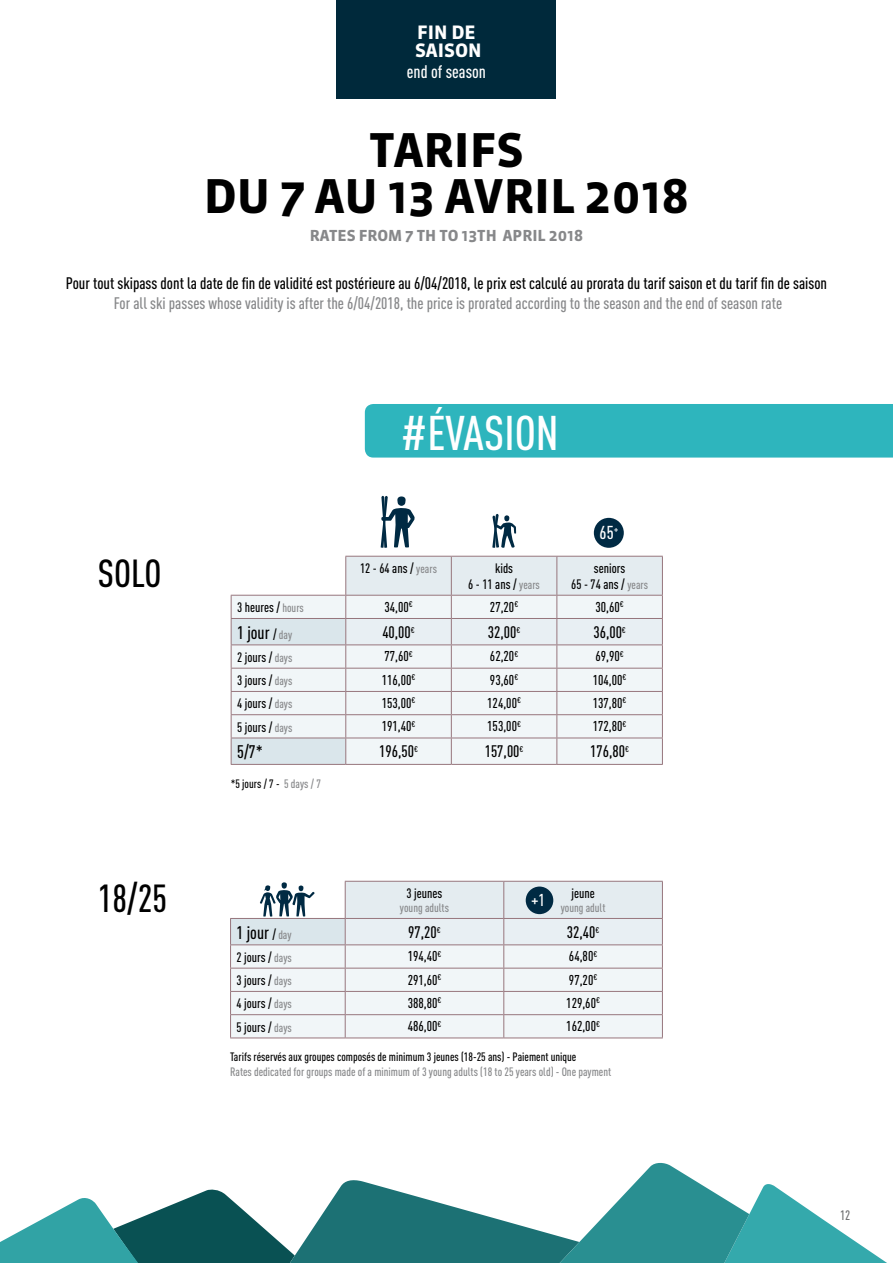
<style>
.page{position:relative;width:893px;height:1263px;background:#fff}
.page>*{position:absolute;margin:0;border:0;box-sizing:border-box;transform-origin:0 0}
.t1{font:500 48px "DIN Cond";color:#fff}
.t2{font:700 46.2px/46.2px "Sanuk OT";color:#000;text-align:center}
.t3{font:500 38.55px "DIN Cond";color:#000}
.t4{font:700 18.45px/18.5px "Sanuk OT";color:#fff}
.t5{font:500 18.45px "DIN Cond";color:#fff}
.t6{font:500 18px "DIN Cond";color:#000}
.t7{font:500 18px "DIN Cond";color:#fff}
.t8{font:500 16.95px "DIN Cond";color:#fff}
.t9{font:500 16.5px "DIN Cond";color:#000}
.t10{font:500 16.5px "DIN Cond";color:#87888a}
.t11{font:700 15.15px "Sanuk OT";color:#87888a}
.t12{font:500 14.1px "DIN Cond";color:#000}
.t13{font:500 13.5px/16.2px "DIN Cond";color:#000;text-align:center}
.t14{font:500 13.5px "DIN Cond";color:#707172}
.t15{font:500 12px "DIN Cond";color:#87888a}
.t16{font:500 12px "DIN Cond";color:#000}
.s1{font-size:12px;color:#87888a}
.s2{font-size:13.5px}
.s3{color:#87888a}
</style>
<div class="page">
<svg style="left:639px;top:1162px;width:52px;height:16px"></svg>
<svg style="left:0;top:1178px;width:887px;height:85px"></svg>
<div style="left:336px;top:0;width:220px;height:99px;background:#00293b"></div>
<svg style="left:231px;top:556px;width:432px;height:208px"></svg>
<hr style="left:231px;top:764px;width:115px;height:1px;background:#97767d">
<hr style="left:346px;top:764px;width:105px;height:1px;background:#97767d">
<hr style="left:451px;top:764px;width:106px;height:1px;background:#97767d">
<hr style="left:557px;top:764px;width:106px;height:1px;background:#97767d">
<svg style="left:230px;top:881px;width:433px;height:157px"></svg>
<svg style="left:381px;top:496px;width:34px;height:52px"></svg>
<svg style="left:492px;top:514px;width:24px;height:34px"></svg>
<div style="left:594px;top:518px;width:30px;height:30px;background:#002a43;border-radius:50%"></div>
<div style="left:365px;top:404px;width:528px;height:54px;background:#2eb5bd"></div>
<p class="t4" style="left:415px;top:23px;width:68px">FIN DE<br>SAISON</p>
<p class="t7" style="left:407px;top:61px;width:81px">end of season</p>
<h2 class="t2" style="left:204px;top:128px;width:487px">TARIFS<br>DU 7 AU 13 AVRIL 2018</h2>
<p class="t11" style="left:310px;top:226px;width:275px">RATES FROM 7 TH TO 13TH APRIL 2018</p>
<p class="t9" style="left:66px;top:273px;width:763px">Pour tout skipass dont la date de fin de validité est postérieure au 6/04/2018, le prix est calculé au prorata du tarif saison et du tarif fin de saison</p>
<p class="t10" style="left:114px;top:293px;width:670px">For all ski passes whose validity is after the 6/04/2018, the price is prorated according to the season and the end of season rate</p>
<h3 class="t3" style="left:98px;top:550px;width:65px">SOLO</h3>
<h1 class="t1" style="left:401px;top:404px;width:160px">#ÉVASION</h1>
<p class="t5" style="left:600px;top:521px;width:20px">65<sup>+</sup></p>
<p class="t13" style="left:360px;top:560px;width:78px">12 - 64 ans / <span class="s1">years</span></p>
<p class="t13" style="left:468px;top:560px;width:73px">kids<br>6 - 11 ans / <span class="s1">years</span></p>
<p class="t13" style="left:571px;top:560px;width:78px">seniors<br>65 - 74 ans / <span class="s1">years</span></p>
<p class="t13" style="left:237px;top:599px;width:68px">3 heures / <span class="s1">hours</span></p>
<p class="t12" style="left:384px;top:598px;width:30px">34,00<sup>€</sup></p>
<p class="t12" style="left:490px;top:598px;width:30px">27,20<sup>€</sup></p>
<p class="t12" style="left:595px;top:598px;width:30px">30,60<sup>€</sup></p>
<p class="t6" style="left:237px;top:622px;width:57px">1 jour <span class="s2">/</span> <span class="s1">day</span></p>
<p class="t9" style="left:382px;top:622px;width:34px">40,00<sup>€</sup></p>
<p class="t9" style="left:488px;top:622px;width:34px">32,00<sup>€</sup></p>
<p class="t9" style="left:593px;top:622px;width:34px">36,00<sup>€</sup></p>
<p class="t13" style="left:237px;top:649px;width:57px">2 jours / <span class="s1">days</span></p>
<p class="t12" style="left:384px;top:648px;width:30px">77,60<sup>€</sup></p>
<p class="t12" style="left:490px;top:648px;width:30px">62,20<sup>€</sup></p>
<p class="t12" style="left:595px;top:648px;width:30px">69,90<sup>€</sup></p>
<p class="t13" style="left:237px;top:672px;width:57px">3 jours / <span class="s1">days</span></p>
<p class="t12" style="left:382px;top:671px;width:35px">116,00<sup>€</sup></p>
<p class="t12" style="left:490px;top:671px;width:30px">93,60<sup>€</sup></p>
<p class="t12" style="left:593px;top:671px;width:35px">104,00<sup>€</sup></p>
<p class="t13" style="left:237px;top:695px;width:57px">4 jours / <span class="s1">days</span></p>
<p class="t12" style="left:382px;top:694px;width:35px">153,00<sup>€</sup></p>
<p class="t12" style="left:487px;top:694px;width:35px">124,00<sup>€</sup></p>
<p class="t12" style="left:593px;top:694px;width:35px">137,80<sup>€</sup></p>
<p class="t13" style="left:237px;top:719px;width:57px">5 jours / <span class="s1">days</span></p>
<p class="t12" style="left:382px;top:718px;width:35px">191,40<sup>€</sup></p>
<p class="t12" style="left:487px;top:718px;width:35px">153,00<sup>€</sup></p>
<p class="t12" style="left:593px;top:718px;width:35px">172,80<sup>€</sup></p>
<p class="t6" style="left:237px;top:741px;width:27px">5/7*</p>
<p class="t9" style="left:379px;top:741px;width:40px">196,50<sup>€</sup></p>
<p class="t9" style="left:485px;top:741px;width:40px">157,00<sup>€</sup></p>
<p class="t9" style="left:590px;top:741px;width:40px">176,80<sup>€</sup></p>
<p class="t16" style="left:231px;top:776px;width:92px">*5 jours / 7 - <span class="s3">5 days / 7</span></p>
<h3 class="t3" style="left:98px;top:875px;width:71px">18/25</h3>
<p class="t13" style="left:407px;top:885px;width:37px">3 jeunes</p>
<p class="t15" style="left:400px;top:901px;width:51px">young adults</p>
<p class="t8" style="left:531px;top:890px;width:16px">+1</p>
<p class="t13" style="left:571px;top:885px;width:25px">jeune</p>
<p class="t15" style="left:561px;top:901px;width:46px">young adult</p>
<p class="t6" style="left:237px;top:922px;width:57px">1 jour <span class="s2">/</span> <span class="s1">day</span></p>
<p class="t9" style="left:408px;top:922px;width:34px">97,20<sup>€</sup></p>
<p class="t9" style="left:567px;top:922px;width:34px">32,40<sup>€</sup></p>
<p class="t13" style="left:237px;top:949px;width:57px">2 jours / <span class="s1">days</span></p>
<p class="t12" style="left:408px;top:948px;width:35px">194,40<sup>€</sup></p>
<p class="t12" style="left:569px;top:948px;width:30px">64,80<sup>€</sup></p>
<p class="t13" style="left:237px;top:972px;width:57px">3 jours / <span class="s1">days</span></p>
<p class="t12" style="left:408px;top:971px;width:35px">291,60<sup>€</sup></p>
<p class="t12" style="left:569px;top:971px;width:30px">97,20<sup>€</sup></p>
<p class="t13" style="left:237px;top:995px;width:57px">4 jours / <span class="s1">days</span></p>
<p class="t12" style="left:408px;top:994px;width:35px">388,80<sup>€</sup></p>
<p class="t12" style="left:566px;top:994px;width:35px">129,60<sup>€</sup></p>
<p class="t13" style="left:237px;top:1018px;width:57px">5 jours / <span class="s1">days</span></p>
<p class="t12" style="left:408px;top:1018px;width:35px">486,00<sup>€</sup></p>
<p class="t12" style="left:566px;top:1018px;width:35px">162,00<sup>€</sup></p>
<p class="t16" style="left:230px;top:1050px;width:348px">Tarifs réservés aux groupes composés de minimum 3 jeunes (18-25 ans) - Paiement unique</p>
<p class="t15" style="left:230px;top:1064px;width:383px">Rates dedicated for groups made of a minimum of 3 young adults (18 to 25 years old) - One payment</p>
<p class="t14" style="left:840px;top:1208px;width:12px">12</p>
</div>
